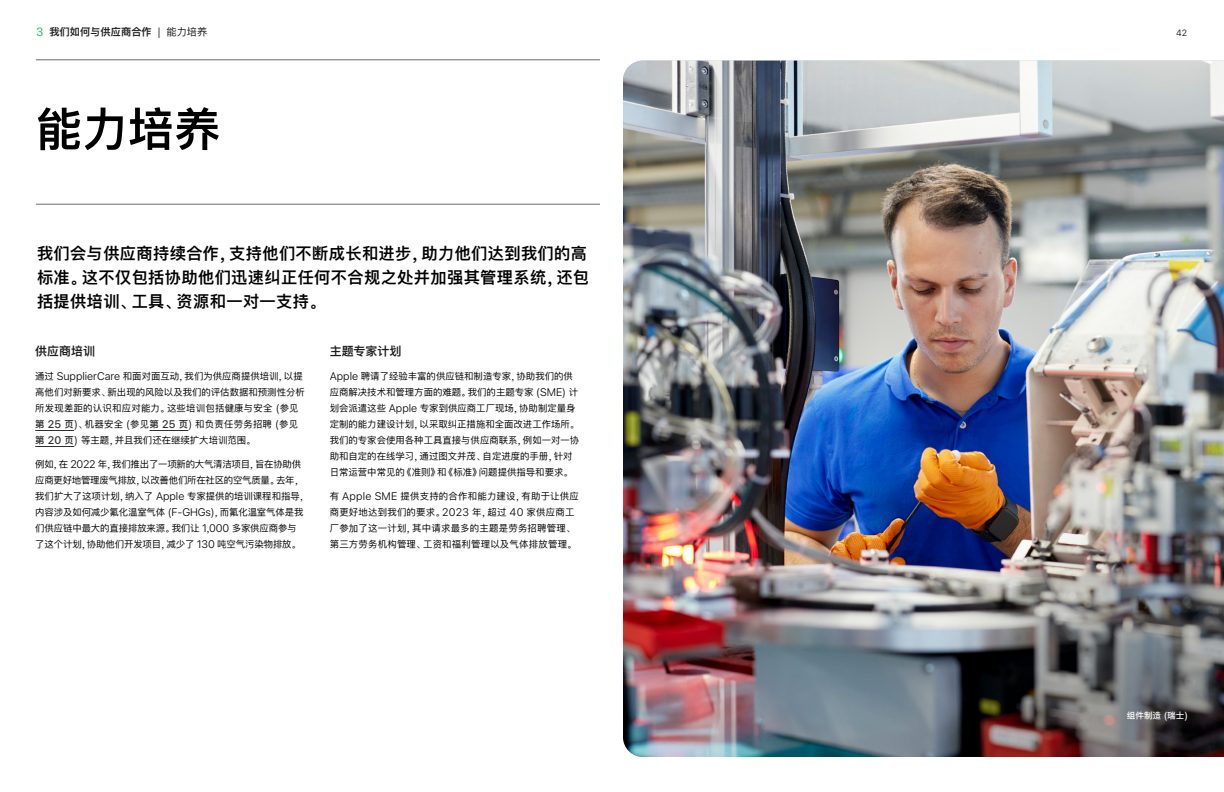
<style>
.page{position:relative;width:1224px;height:792px;background:#fff}
.page>*{position:absolute;margin:0;border:0;box-sizing:border-box;transform-origin:0 0}
.Title___H2_-_Page_Subhead{font:600 54px "SF Hello SC";color:#000}
.Intro___Medium{font:600 19px/24px "SF Hello SC";letter-spacing:.02em;color:#000;text-align:justify}
.Body___Subtitles{font:600 14px "SF Hello SC";color:#1d1d1f}
.t1{font:600 12px "SF Hello SC";color:#1d1d1f}
.t2{font:11px/16px "SF Hello SC";color:#000}
.t3{font:11px/16px "SF Hello SC";letter-spacing:.02em;color:#000}
.Caption_White___Right_Aligned{font:500 10px "SF Hello SC";color:#fff}
.t4{font:9px "SF Hello SC";color:#000}
.s1{color:#fff}
.s2{font-weight:400}
.s3{font-weight:600;color:#2f3030}
</style>
<div class="page">
<hr style="left:36px;top:60px;width:564px;height:1px;background:#696b6d">
<img style="left:623px;top:61px;width:601px;height:682px">
<img style="left:624px;top:461px;width:600px;height:296px">
<hr style="left:35px;top:430px;width:39px;height:1px;background:#2f3030">
<hr style="left:150px;top:430px;width:38px;height:1px;background:#2f3030">
<hr style="left:35px;top:446px;width:39px;height:1px;background:#2f3030">
<hr style="left:36px;top:204px;width:564px;height:1px;background:#696b6d">
<p class="t1" style="left:36px;top:25px;width:173px"><span class="s1">3</span> 我们如何与供应商合作 <span class="s2">| 能力培养</span></p>
<p class="t4" style="left:1176px;top:28px;width:12px">42</p>
<p class="Title___H2_-_Page_Subhead" style="left:36px;top:98px;width:186px">能力培养</p>
<p class="Intro___Medium" style="left:37px;top:241px;width:554px">我们会与供应商持续合作，支持他们不断成长和进步，助力他们达到我们的高标准。这不仅包括协助他们迅速纠正任何不合规之处并加强其管理系统，还包括提供培训、工具、资源和一对一支持。</p>
<p class="Body___Subtitles" style="left:35px;top:343px;width:61px">供应商培训</p>
<p class="t2" style="left:35px;top:368px;width:271px">通过 SupplierCare 和面对面互动，我们为供应商提供培训，以提高他们对新要求、新出现的风险以及我们的评估数据和预测性分析所发现差距的认识和应对能力。这些培训包括健康与安全 (参见<span class="s3">第 25 页</span>)、机器安全 (参见<span class="s3">第 25 页</span>) 和负责任劳务招聘 (参见<span class="s3">第 20 页</span>) 等主题，并且我们还在继续扩大培训范围。</p>
<p class="t2" style="left:35px;top:456px;width:271px">例如，在 2022 年，我们推出了一项新的大气清洁项目，旨在协助供应商更好地管理废气排放，以改善他们所在社区的空气质量。去年，我们扩大了这项计划，纳入了 Apple 专家提供的培训课程和指导，内容涉及如何减少氟化温室气体 (F-GHGs)，而氟化温室气体是我们供应链中最大的直接排放来源。我们让 1,000 多家供应商参与了这个计划，协助他们开发项目，减少了 130 吨空气污染物排放。</p>
<p class="Body___Subtitles" style="left:330px;top:343px;width:73px">主题专家计划</p>
<p class="t2" style="left:330px;top:368px;width:251px">Apple 聘请了经验丰富的供应链和制造专家，协助我们的供应商解决技术和管理方面的难题。我们的主题专家 (SME) 计划会派遣这些 Apple 专家到供应商工厂现场，协助制定量身定制的能力建设计划，以采取纠正措施和全面改进工作场所。我们的专家会使用各种工具直接与供应商联系，例如一对一协助和自定的在线学习，通过图文并茂、自定进度的手册，针对日常运营中常见的《准则》和《标准》问题提供指导和要求。</p>
<p class="t3" style="left:330px;top:488px;width:251px">有 Apple SME 提供支持的合作和能力建设，有助于让供应商更好地达到我们的要求。2023 年，超过 40 家供应商工厂参加了这一计划，其中请求最多的主题是劳务招聘管理、第三方劳务机构管理、工资和福利管理以及气体排放管理。</p>
<p class="Caption_White___Right_Aligned" style="left:1127px;top:710px;width:63px">组件制造 (瑞士)</p>
</div>
